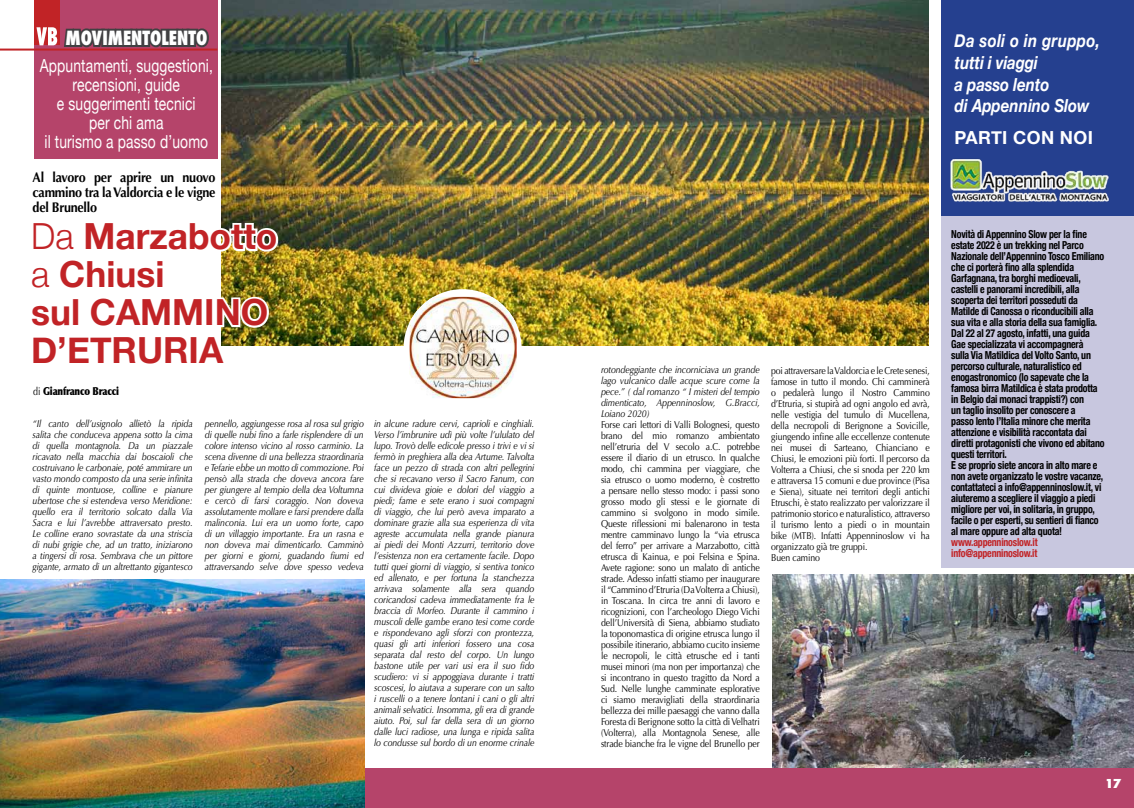
<style>
.page{position:relative;width:1134px;height:808px;background:#fff}
.page>*{position:absolute;margin:0;border:0;box-sizing:border-box;transform-origin:0 0}
.t1{font:700 36px/38px "Helvetica Neue";color:#c12326}
.t2{font:800 condensed 19px "Futura";color:#fff;scale:.93 1}
.t3{font:18px/19px "Helvetica Neue";letter-spacing:.01em;color:#fff;text-align:center;scale:.77 1}
.t4{font:italic 700 18px/21.6px "Helvetica Neue";color:#fff;scale:.84 1}
.t5{font:700 18px "Helvetica Neue";letter-spacing:.02em;color:#fff}
.t6{font:700 14px/15px "Optima";letter-spacing:-.02em;color:#000;text-align:justify;scale:.9 1}
.t7{font:800 condensed 12px "Futura";color:#fff;scale:1.19 1}
.t8{font:700 condensed 11px/11px "Helvetica Neue";letter-spacing:-.02em;color:#000;scale:.9 1}
.t9{font:700 condensed 11px/11px "Helvetica Neue";letter-spacing:-.02em;color:#c12326;scale:.9 1}
.t10{font:900 11px "Optima";letter-spacing:-.02em;color:#000;scale:.8 1}
.t11{font:italic 10px/11px "Optima";letter-spacing:-.01em;color:#000;text-align:justify;scale:.87 1}
.t12{font:10px/11px "Optima";letter-spacing:-.01em;color:#000;text-align:justify;scale:.87 1}
.s1{font-weight:300}
.s2{font-weight:400}
</style>
<div class="page">
<img style="left:772px;top:575px;width:362px;height:193px">
<div style="left:941px;top:36px;width:193px;height:532px;background:#c8c7df"></div>
<div style="left:941px;top:0;width:193px;height:215px;background:#25408f"></div>
<img style="left:221px;top:0;width:707px;height:346px">
<div style="left:0;top:768px;width:1134px;height:40px;background:#b5446a"></div>
<div style="left:34px;top:0;width:183px;height:159px;background:#b5446a"></div>
<div style="left:34px;top:0;width:26px;height:45px;background:#c12326"></div>
<hr style="left:0;top:49px;width:217px;height:2px;background:#c12326">
<img style="left:221px;top:218px;width:60px;height:128px">
<svg style="left:36px;top:27px;width:176px;height:24px"></svg>
<img style="left:950px;top:158px;width:159px;height:44px">
<div style="left:404px;top:289px;width:118px;height:118px;background:#fff;border-radius:50%"></div>
<img style="left:410px;top:297px;width:107px;height:101px">
<img style="left:0;top:580px;width:364px;height:228px">
<h2 class="t2" style="left:66px;top:25px;width:13px">MOVIMENTO</h2>
<h2 class="t2" style="left:162px;top:25px;width:19px">LENTO</h2>
<h3 class="t3" style="left:40px;top:57px;width:226px">Appuntamenti, suggestioni, recensioni, guide<br>e suggerimenti tecnici<br>per chi ama<br>il turismo a passo d’uomo</h3>
<h3 class="t6" style="left:33px;top:170px;width:205px">Al lavoro per aprire un nuovo cammino tra la Valdorcia e le vigne del Brunello</h3>
<h1 class="t1" style="left:31px;top:218px;width:248px"><span class="s1">Da</span> Marzabotto <span class="s1">a</span> Chiusi<br>sul CAMMI</h1>
<h1 class="t1" style="left:215px;top:294px;width:55px">NO</h1>
<h1 class="t1" style="left:31px;top:332px;width:59px">D’ETRURIA</h1>
<p class="t10" style="left:33px;top:385px;width:109px"><span class="s2">di</span> Gianfranco Bracci</p>
<p class="t11" style="left:33px;top:419px;width:186px">“Il canto dell’usignolo allietò la ripida salita che conduceva appena sotto la cima di quella montagnola. Da un piazzale ricavato nella macchia dai boscaioli che costruivano le carbonaie, poté ammirare un vasto mondo composto da una serie infinita di quinte montuose, colline e pianure ubertose che si estendeva verso Meridione: quello era il territorio solcato dalla Via Sacra e lui l’avrebbe attraversato presto.<br>Le colline erano sovrastate da una striscia di nubi grigie che, ad un tratto, iniziarono a tingersi di rosa. Sembrava che un pittore gigante, armato di un altrettanto gigantesco</p>
<p class="t11" style="left:205px;top:419px;width:184px">pennello, aggiungesse rosa al rosa sul grigio di quelle nubi fino a farle risplendere di un colore intenso vicino al rosso carminio. La scena divenne di una bellezza straordinaria e Tefarie ebbe un motto di commozione. Poi pensò alla strada che doveva ancora fare per giungere al tempio della dea Voltumna e cercò di farsi coraggio. Non doveva assolutamente mollare e farsi prendere dalla malinconia. Lui era un uomo forte, capo di un villaggio importante. Era un rasna e non doveva mai dimenticarlo. Camminò per giorni e giorni, guadando fiumi ed attraversando selve dove spesso vedeva</p>
<p class="t11" style="left:374px;top:419px;width:186px">in alcune radure cervi, caprioli e cinghiali.<br>Verso l’imbrunire udì più volte l’ululato del lupo. Trovò delle edicole presso i trivi e vi si fermò in preghiera alla dea Artume. Talvolta face un pezzo di strada con altri pellegrini che si recavano verso il Sacro Fanum, con cui divideva gioie e dolori del viaggio a piedi; fame e sete erano i suoi compagni di viaggio, che lui però aveva imparato a dominare grazie alla sua esperienza di vita agreste accumulata nella grande pianura ai piedi dei Monti Azzurri, territorio dove l’esistenza non era certamente facile. Dopo tutti quei giorni di viaggio, si sentiva tonico ed allenato, e per fortuna la stanchezza arrivava solamente alla sera quando coricandosi cadeva immediatamente fra le braccia di Morfeo. Durante il cammino i muscoli delle gambe erano tesi come corde e rispondevano agli sforzi con prontezza, quasi gli arti inferiori fossero una cosa separata dal resto del corpo. Un lungo bastone utile per vari usi era il suo fido scudiero: vi si appoggiava durante i tratti scoscesi, lo aiutava a superare con un salto i ruscelli o a tenere lontani i cani o gli altri animali selvatici. Insomma, gli era di grande aiuto. Poi, sul far della sera di un giorno dalle luci radiose, una lunga e ripida salita lo condusse sul bordo di un enorme crinale</p>
<h3 class="t4" style="left:955px;top:31px;width:174px">Da soli o in gruppo, tutti i viaggi<br>a passo lento<br>di Appennino Slow</h3>
<h3 class="t5" style="left:955px;top:124px;width:23px">PARTI</h3>
<h3 class="t5" style="left:1013px;top:124px;width:79px">CON NOI</h3>
<p class="t11" style="left:601px;top:364px;width:184px">rotondeggiante che incorniciava un grande lago vulcanico dalle acque scure come la pece.” ( dal romanzo “ I misteri del tempio dimenticato, Appenninoslow, G.Bracci, Loiano 2020)</p>
<p class="t12" style="left:601px;top:419px;width:184px">Forse cari lettori di Valli Bolognesi, questo brano del mio romanzo ambientato nell’etruria del V secolo a.C. potrebbe essere il diario di un etrusco. In qualche modo, chi cammina per viaggiare, che sia etrusco o uomo moderno, è costretto a pensare nello stesso modo: i passi sono grosso modo gli stessi e le giornate di cammino si svolgono in modo simile.<br>Queste riflessioni mi balenarono in testa mentre camminavo lungo la “via etrusca del ferro” per arrivare a Marzabotto, città etrusca di Kainua, e poi Felsina e Spina.<br>Avete ragione: sono un malato di antiche strade. Adesso infatti stiamo per inaugurare il “Cammino d’Etruria (Da Volterra a Chiusi), in Toscana. In circa tre anni di lavoro e ricognizioni, con l’archeologo Diego Vichi dell’Università di Siena, abbiamo studiato la toponomastica di origine etrusca lungo il possibile itinerario, abbiamo cucito insieme le necropoli, le città etrusche ed i tanti musei minori (ma non per importanza) che si incontrano in questo tragitto da Nord a Sud. Nelle lunghe camminate esplorative ci siamo meravigliati della straordinaria bellezza dei mille paesaggi che vanno dalla Foresta di Berignone sotto la città di Velhatri (Volterra), alla Montagnola Senese, alle strade bianche fra le vigne del Brunello per</p>
<p class="t12" style="left:771px;top:365px;width:184px;text-align:left">poi attraversare la Valdorcia e le Crete senesi, famose in tutto il mondo. Chi camminerà o pedalerà lungo il Nostro Cammino d’Etruria, si stupirà ad ogni angolo ed avrà, nelle vestigia del tumulo di Mucellena, della necropoli di Berignone a Sovicille, giungendo infine alle eccellenze contenute nei musei di Sarteano, Chianciano e Chiusi, le emozioni più forti. Il percorso da Volterra a Chiusi, che si snoda per 220 km e attraversa 15 comuni e due province (Pisa e Siena), situate nei territori degli antichi Etruschi, è stato realizzato per valorizzare il patrimonio storico e naturalistico, attraverso il turismo lento a piedi o in mountain bike (MTB). Infatti Appenninoslow vi ha organizzato già tre gruppi.<br>Buen camino</p>
<p class="t8" style="left:951px;top:228px;width:172px">Novità di Appennino Slow per la fine estate 2022 è un trekking nel Parco Nazionale dell’Appennino Tosco Emiliano che ci porterà fino alla splendida Garfagnana, tra borghi medioevali, castelli e panorami incredibili, alla scoperta dei territori posseduti da Matilde di Canossa o riconducibili alla sua vita e alla storia della sua famiglia.<br>Dal 22 al 27 agosto, infatti, una guida Gae specializzata vi accompagnerà<br>sulla Via Matildica del Volto Santo, un percorso culturale, naturalistico ed enogastronomico (lo sapevate che la famosa birra Matildica è stata prodotta in Belgio dai monaci trappisti?) con<br>un taglio insolito per conoscere a<br>passo lento l’Italia minore che merita attenzione e visibilità raccontata dai diretti protagonisti che vivono ed abitano questi territori.<br>E se proprio siete ancora in alto mare e non avete organizzato le vostre vacanze, contattateci a info@appenninoslow.it, vi aiuteremo a scegliere il viaggio a piedi migliore per voi, in solitaria, in gruppo, facile o per esperti, su sentieri di fianco al mare oppure ad alta quota!</p>
<p class="t9" style="left:951px;top:536px;width:97px">www.appenninoslow.it info@appenninoslow.it</p>
<p class="t7" style="left:1105px;top:775px;width:15px">17</p>
</div>
